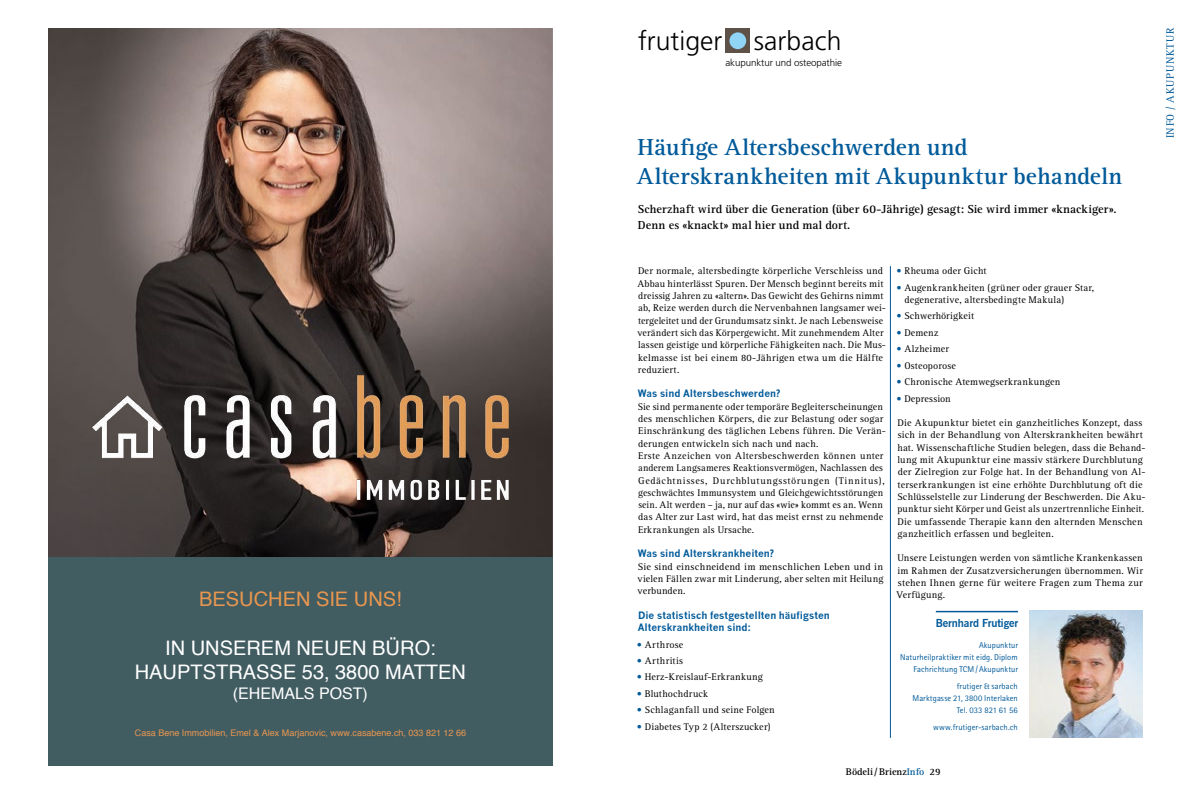
<style>
.page{position:relative;width:1191px;height:794px;background:#fff}
.page>*{position:absolute;margin:0;border:0;box-sizing:border-box;transform-origin:0 0}
.t1{font:300 26.6px "Frutiger";color:#000}
.t2{font:700 24px/28.7px "Rotis Serif";letter-spacing:.005em;color:#005a9a}
.t3{font:20px/24px "Helvetica";color:#fff;text-align:center}
.t4{font:20px "Helvetica";color:#e8964f}
.t5{font:16px "Helvetica";letter-spacing:-.005em;color:#fff}
.t6{font:700 12px/16.4px "Rotis Serif";letter-spacing:.01em;color:#000}
.t7{font:700 11px "News Gothic BT";letter-spacing:-.005em;color:#005a9a}
.t8{font:11px "Rotis Serif";letter-spacing:.07em;color:#005a9a}
.t9{font:10px/12.3px "Rotis Serif";letter-spacing:.02em;color:#000}
.t10{font:700 10px/12.3px "News Gothic";color:#005a9a}
.t11{font:700 10px "Rotis Serif";color:#000}
.t12{font:10px "Rotis Serif";letter-spacing:.04em;color:#000}
.t13{font:300 9.8px "Frutiger";letter-spacing:-.01em;color:#000}
.t14{font:9px "Helvetica";color:#e8964f}
.t15{font:8.5px/12.3px "Rotis Sans Serif";letter-spacing:.005em;color:#005a9a;text-align:right}
.s1{color:#005a9a}
</style>
<div class="page">
<hr style="left:935px;top:611px;width:83px;height:1px;background:#005a9a">
<img style="left:1029px;top:610px;width:113px;height:128px">
<div style="left:725px;top:29px;width:25px;height:24px;background:#5e5248"></div>
<div style="left:729px;top:32px;width:17px;height:17px;background:#90d4f6;border-radius:50%"></div>
<hr style="left:890px;top:266px;width:1px;height:472px;background:#005a9a">
<img style="left:48px;top:28px;width:505px;height:529px">
<img style="left:92px;top:376px;width:417px;height:124px">
<div style="left:48px;top:557px;width:505px;height:208px;background:#425d62"></div>
<h3 class="t4" style="left:199px;top:584px;width:204px">BESUCHEN SIE UNS!</h3>
<h3 class="t3" style="left:135px;top:636px;width:333px">IN UNSEREM NEUEN BÜRO:<br>HAUPTSTRASSE 53, 3800 MATTEN</h3>
<h3 class="t5" style="left:233px;top:681px;width:136px">(EHEMALS POST)</h3>
<p class="t14" style="left:135px;top:726px;width:333px">Casa Bene Immobilien, Emel &amp; Alex Marjanovic, www.casabene.ch, 033 821 12 66</p>
<h1 class="t1" style="left:638px;top:26px;width:205px">frutiger sarbach</h1>
<p class="t13" style="left:725px;top:57px;width:118px">akupunktur und osteopathie</p>
<h2 class="t2" style="left:636px;top:134px;width:487px">Häufige Altersbeschwerden und<br>Alterskrankheiten mit Akupunktur behandeln</h2>
<p class="t6" style="left:638px;top:201px;width:480px">Scherzhaft wird über die Generation (über 60-Jährige) gesagt: Sie wird immer «knackiger».<br>Denn es «knackt» mal hier und mal dort.</p>
<p class="t9" style="left:637px;top:265px;width:250px">Der normale, altersbedingte körperliche Verschleiss und Abbau hinterlässt Spuren. Der Mensch beginnt bereits mit dreissig Jahren zu «altern». Das Gewicht des Gehirns nimmt ab, Reize werden durch die Nervenbahnen langsamer wei&shy;tergeleitet und der Grundumsatz sinkt. Je nach Lebensweise verändert sich das Körpergewicht. Mit zunehmendem Alter lassen geistige und körperliche Fähigkeiten nach. Die Mus&shy;kelmasse ist bei einem 80-Jährigen etwa um die Hälfte reduziert.</p>
<p class="t10" style="left:638px;top:387px;width:144px">Was sind Altersbeschwerden?</p>
<p class="t9" style="left:638px;top:400px;width:250px">Sie sind permanente oder temporäre Begleiterscheinungen des menschlichen Körpers, die zur Belastung oder sogar Einschränkung des täglichen Lebens führen. Die Verän&shy;derungen entwickeln sich nach und nach.<br>Erste Anzeichen von Altersbeschwerden können unter anderem Langsameres Reaktionsvermögen, Nachlassen des Gedächtnisses, Durchblutungsstörungen (Tinnitus), geschwächtes Immunsystem und Gleichgewichtsstörungen sein. Alt werden – ja, nur auf das «wie» kommt es an. Wenn das Alter zur Last wird, hat das meist ernst zu nehmende Erkrankungen als Ursache.</p>
<p class="t10" style="left:638px;top:547px;width:138px">Was sind Alterskrankheiten?</p>
<p class="t9" style="left:637px;top:560px;width:248px;text-align:justify">Sie sind einschneidend im menschlichen Leben und in vielen Fällen zwar mit Linderung, aber selten mit Heilung verbunden.</p>
<p class="t10" style="left:638px;top:609px;width:193px">Die statistisch festgestellten häufigsten<br>Alterskrankheiten sind:</p>
<p class="t12" style="left:637px;top:638px;width:48px"><span class="s1">•</span> Arthrose</p>
<p class="t12" style="left:637px;top:655px;width:48px"><span class="s1">•</span> Arthritis</p>
<p class="t9" style="left:637px;top:671px;width:128px"><span class="s1">•</span> Herz-Kreislauf-Erkrankung</p>
<p class="t9" style="left:637px;top:687px;width:73px"><span class="s1">•</span> Bluthochdruck</p>
<p class="t9" style="left:637px;top:704px;width:139px"><span class="s1">•</span> Schlaganfall und seine Folgen</p>
<p class="t9" style="left:637px;top:720px;width:135px"><span class="s1">•</span> Diabetes Typ 2 (Alterszucker)</p>
<p class="t9" style="left:896px;top:265px;width:92px"><span class="s1">•</span> Rheuma oder Gicht</p>
<p class="t9" style="left:904px;top:281px;width:191px;text-indent:-8px"><span class="s1">•</span> Augenkrankheiten (grüner oder grauer Star, degenerative, altersbedingte Makula)</p>
<p class="t9" style="left:896px;top:310px;width:79px"><span class="s1">•</span> Schwerhörigkeit</p>
<p class="t9" style="left:896px;top:327px;width:44px"><span class="s1">•</span> Demenz</p>
<p class="t9" style="left:896px;top:343px;width:54px"><span class="s1">•</span> Alzheimer</p>
<p class="t9" style="left:896px;top:359px;width:61px"><span class="s1">•</span> Osteoporose</p>
<p class="t9" style="left:896px;top:376px;width:166px"><span class="s1">•</span> Chronische Atemwegserkrankungen</p>
<p class="t9" style="left:896px;top:392px;width:56px"><span class="s1">•</span> Depression</p>
<p class="t9" style="left:897px;top:417px;width:250px">Die Akupunktur bietet ein ganzheitliches Konzept, dass sich in der Behandlung von Alterskrankheiten bewährt hat. Wissenschaftliche Studien belegen, dass die Behand&shy;lung mit Akupunktur eine massiv stärkere Durchblutung der Zielregion zur Folge hat. In der Behandlung von Al&shy;terserkrankungen ist eine erhöhte Durchblutung oft die Schlüsselstelle zur Linderung der Beschwerden. Die Aku&shy;punktur sieht Körper und Geist als unzertrennliche Einheit.<br>Die umfassende Therapie kann den alternden Menschen ganzheitlich erfassen und begleiten.</p>
<p class="t9" style="left:896px;top:552px;width:248px;text-align:justify">Unsere Leistungen werden von sämtliche Krankenkassen im Rahmen der Zusatzversicherungen übernommen. Wir stehen Ihnen gerne für weitere Fragen zum Thema zur Verfügung.</p>
<p class="t7" style="left:935px;top:616px;width:84px">Bernhard Frutiger</p>
<p class="t15" style="left:900px;top:638px;width:119px">Akupunktur<br>Naturheilpraktiker mit eidg. Diplom<br>Fachrichtung TCM/Akupunktur</p>
<p class="t15" style="left:912px;top:679px;width:107px">frutiger &amp; sarbach<br>Marktgasse 21, 3800 Interlaken<br>Tel. 033 821 61 56</p>
<p class="t15" style="left:933px;top:720px;width:86px">www.frutiger-sarbach.ch</p>
<p class="t11" style="left:846px;top:765px;width:96px">Bödeli/Brienz<span class="s1">Info</span> 29</p>
<p class="t8" style="left:1164px;top:138px;width:112px;rotate:-90deg">INFO / AKUPUNKTUR</p>
</div>
